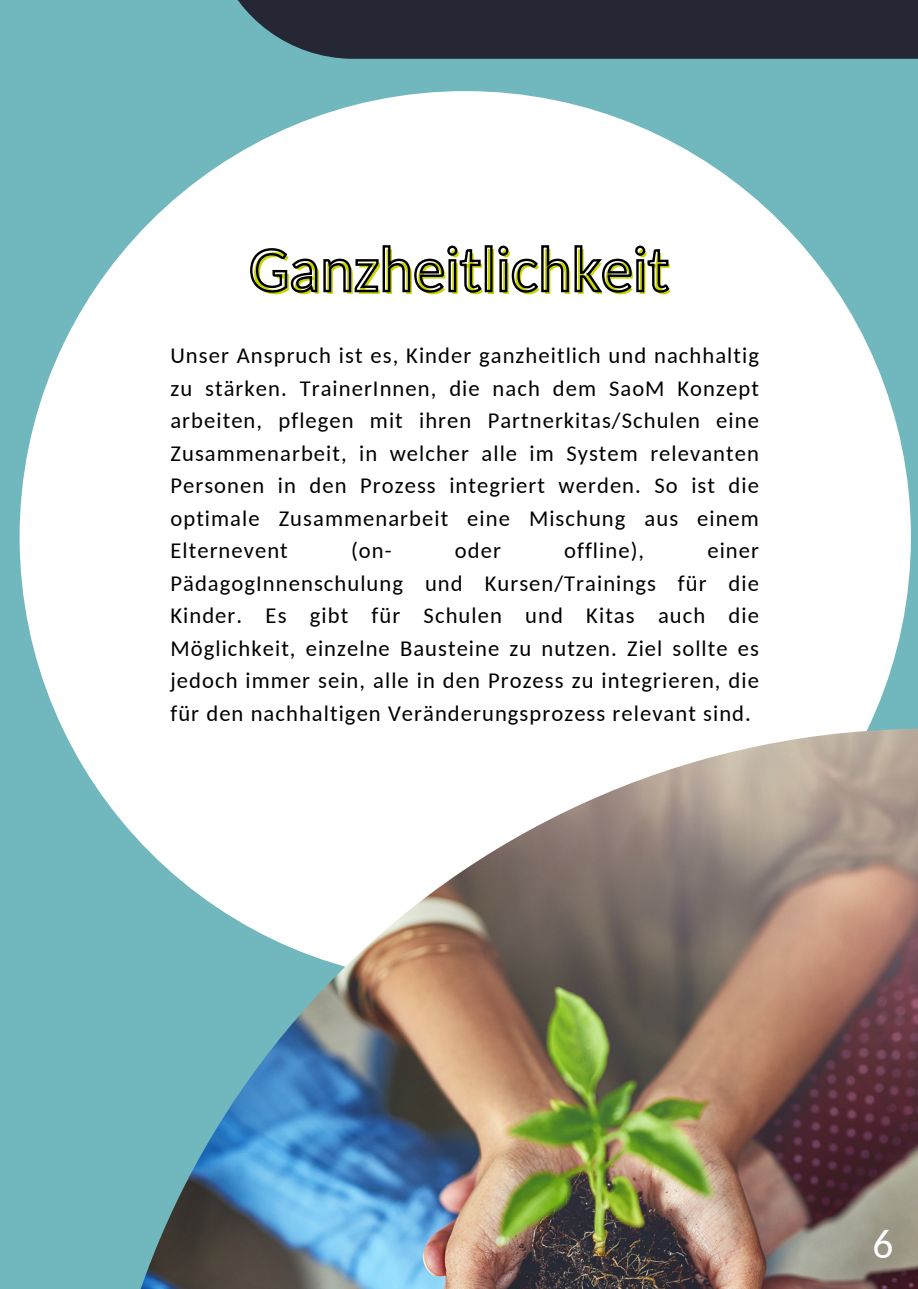
<style>
.page{position:relative;width:918px;height:1289px;background:#fff}
.page>*{position:absolute;margin:0;border:0;box-sizing:border-box;transform-origin:0 0}
.t1{font:64.2px "Carlito";color:#c8d400}
.t2{font:41.25px "Carlito";color:#fff}
.t3{font:22.65px/32.4px "Carlito";letter-spacing:.045em;color:#000;text-align:justify}
</style>
<div class="page">
<div style="left:0;top:0;width:918px;height:1288px;background:#70b7be"></div>
<div style="left:20px;top:91px;width:891px;height:891px;background:#fff;border-radius:50%"></div>
<img style="left:95px;top:728px;width:823px;height:560px">
<div style="left:211px;top:0;width:707px;height:59px;background:#252834"></div>
<svg style="left:250px;top:245px;width:420px;height:48px"></svg>
<p class="t1" style="left:252px;top:246px;width:421px">Ganzheitlichkeit</p>
<p class="t3" style="left:170px;top:341px;width:590px">Unser Anspruch ist es, Kinder ganzheitlich und nachhaltig zu stärken. TrainerInnen, die nach dem SaoM Konzept arbeiten, pflegen mit ihren Partnerkitas/Schulen eine Zusammenarbeit, in welcher alle im System relevanten Personen in den Prozess integriert werden. So ist die optimale Zusammenarbeit eine Mischung aus einem Elternevent</p>
<p class="t3" style="left:351px;top:536px;width:42px">(on-</p>
<p class="t3" style="left:455px;top:536px;width:48px">oder</p>
<p class="t3" style="left:564px;top:536px;width:82px">offline),</p>
<p class="t3" style="left:170px;top:536px;width:590px;text-indent:537px">einer PädagogInnenschulung und Kursen/Trainings für die Kinder. Es gibt für Schulen und Kitas auch die Möglichkeit, einzelne Bausteine zu nutzen. Ziel sollte es jedoch immer sein, alle in den Prozess zu integrieren, die für den nachhaltigen Veränderungsprozess relevant sind.</p>
<p class="t2" style="left:873px;top:1226px;width:22px">6</p>
</div>
